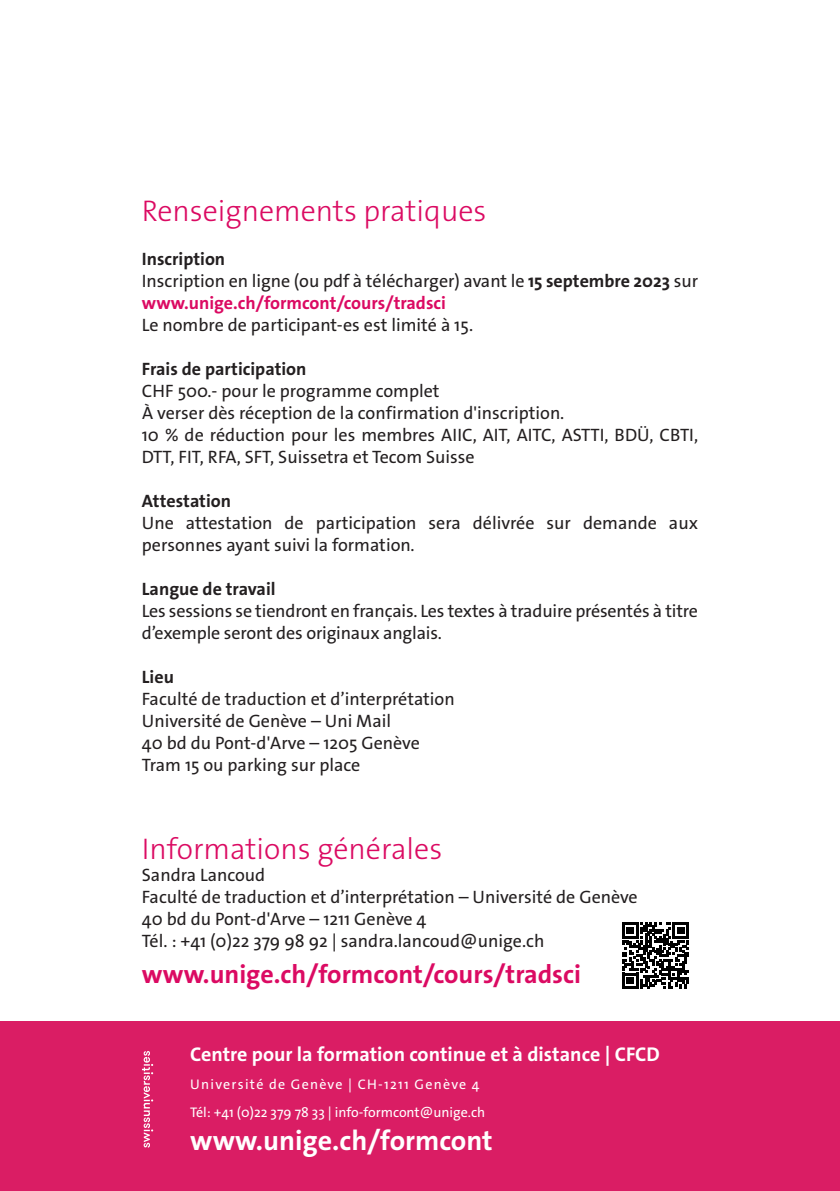
<style>
.page{position:relative;width:840px;height:1191px;background:#fff}
.page>*{position:absolute;margin:0;border:0;box-sizing:border-box;transform-origin:0 0}
.t1{font:300 30px "The Sans Os F";color:#db0a62}
.t2{font:700 28px "The Sans Os F";color:#fff}
.t3{font:700 26px "The Sans Os F";color:#db0a62}
.t4{font:700 20px "The Sans Os F";color:#fff}
.t5{font:18px/22px "The Sans Os F";color:#231f20}
.t6{font:700 18px "The Sans Os F";color:#231f20}
.t7{font:14px/28px "The Sans Os F";letter-spacing:.075em;color:#fff}
.s1{font-weight:700}
.s2{font-weight:700;color:#db0a62}
</style>
<div class="page">
<div style="left:0;top:1021px;width:839px;height:170px;background:#da1d64"></div>
<svg style="left:142px;top:1051px;width:11px;height:96px"></svg>
<svg style="left:622px;top:922px;width:66px;height:67px"></svg>
<h1 class="t1" style="left:142px;top:191px;width:346px">Renseignements pratiques</h1>
<p class="t5" style="left:142px;top:248px;width:557px"><span class="s1">Inscription<br></span>Inscription en ligne (ou pdf à télécharger) avant le <span class="s1">15 septembre 2023</span> sur <span class="s2">www.unige.ch/formcont/cours/tradsci</span></p>
<p class="t5" style="left:142px;top:314px;width:332px">Le nombre de participant-es est limité à 15.</p>
<p class="t6" style="left:142px;top:357px;width:166px">Frais de participation</p>
<p class="t5" style="left:142px;top:380px;width:557px">CHF 500.- pour le programme complet<br>À verser dès réception de la confirmation d'inscription.<br>10 % de réduction pour les membres AIIC, AIT, AITC, ASTTI, BDÜ, CBTI, DTT, FIT, RFA, SFT, Suissetra et Tecom Suisse</p>
<p class="t6" style="left:142px;top:489px;width:91px">Attestation</p>
<p class="t5" style="left:142px;top:512px;width:557px">Une attestation de participation sera délivrée sur demande aux personnes ayant suivi la formation.</p>
<p class="t6" style="left:142px;top:577px;width:135px">Langue de travail</p>
<p class="t5" style="left:142px;top:600px;width:557px">Les sessions se tiendront en français. Les textes à traduire présentés à titre d’exemple seront des originaux anglais.</p>
<p class="t6" style="left:142px;top:665px;width:34px">Lieu</p>
<p class="t5" style="left:142px;top:688px;width:314px">Faculté de traduction et d’interprétation Université de Genève – Uni Mail<br>40 bd du Pont-d'Arve – 1205 Genève Tram 15 ou parking sur place</p>
<h1 class="t1" style="left:142px;top:829px;width:302px">Informations générales</h1>
<p class="t5" style="left:142px;top:864px;width:497px">Sandra Lancoud<br>Faculté de traduction et d’interprétation – Université de Genève 40 bd du Pont-d'Arve – 1211 Genève 4<br>Tél. : +41 (0)22 379 98 92 | sandra.lancoud@unige.ch</p>
<h3 class="t3" style="left:142px;top:957px;width:440px">www.unige.ch/formcont/cours/tradsci</h3>
<p class="t4" style="left:190px;top:1041px;width:471px">Centre pour la formation continue et à distance | CFCD</p>
<p class="t7" style="left:190px;top:1070px;width:296px">Université de Genève | CH-1211 Genève 4<br>Tél: +41 (0)22 379 78 33 | info-formcont@unige.ch</p>
<h2 class="t2" style="left:190px;top:1122px;width:304px">www.unige.ch/formcont</h2>
</div>
